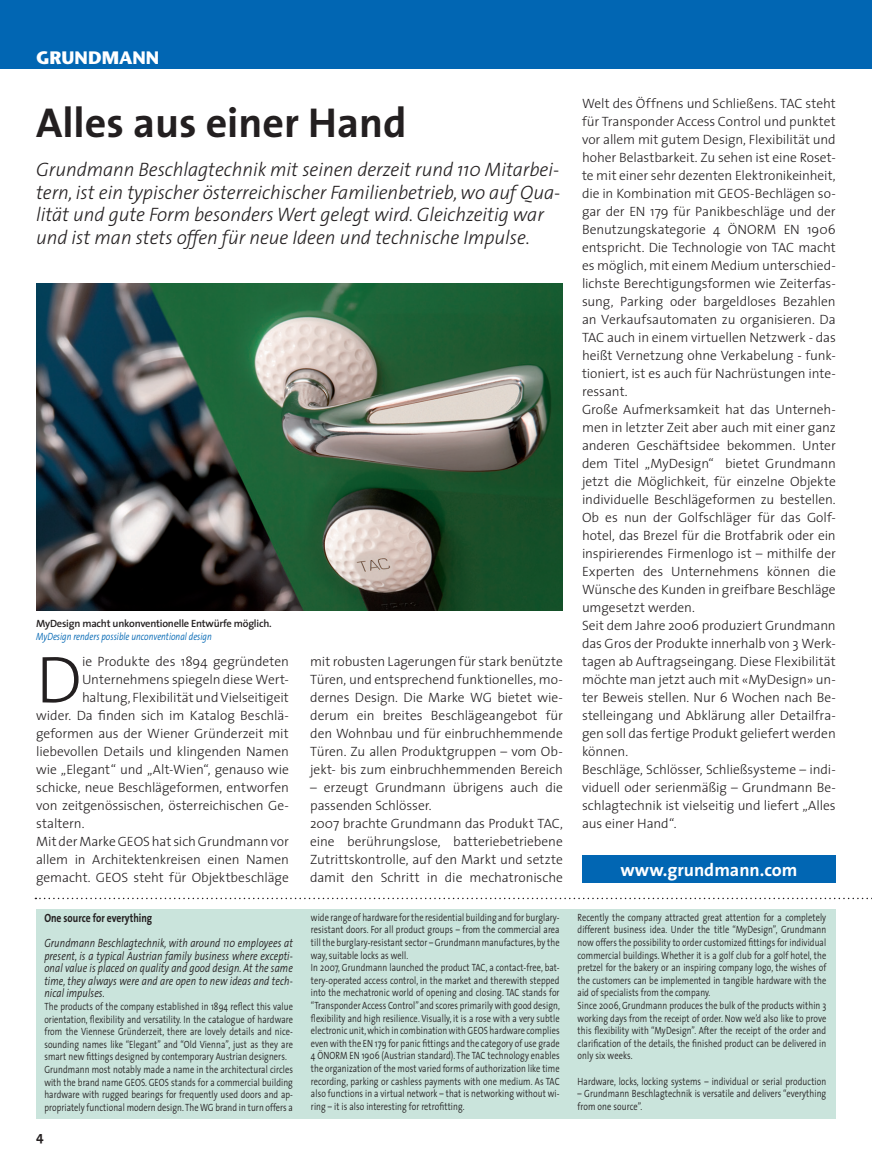
<style>
.page{position:relative;width:872px;height:1170px;background:#fff}
.page>*{position:absolute;margin:0;border:0;box-sizing:border-box;transform-origin:0 0}
.t1{font:300 66.9px "The Sans";color:#231f20}
.t2{font:700 42px "The Sans";color:#231f20}
.t3{font:italic 300 19.5px/22.5px "The Sans";letter-spacing:-.005em;color:#231f20}
.t4{font:700 18px "The Sans";color:#fff}
.t5{font:700 18px "Stone Sans";color:#fff}
.t6{font:300 13.5px/18px "The Sans";letter-spacing:-.005em;color:#231f20}
.t7{font:700 13.5px "The Sans";color:#231f20}
.t8{font:italic 300 12px/12.6px "The Sans";letter-spacing:.01em;color:#231f20;text-align:justify;scale:.8 1}
.t9{font:700 12px "The Sans";color:#231f20;scale:.8 1}
.t10{font:300 10.5px/12.6px "The Sans";letter-spacing:.01em;color:#231f20;scale:.8 1}
.t11{font:600 10.5px "The Sans";letter-spacing:-.02em;color:#231f20}
.t12{font:italic 300 10.5px "The Sans";color:#0166b3;scale:.8 1}
</style>
<div class="page">
<div style="left:36px;top:909px;width:800px;height:209px;background:#cae4dc"></div>
<div style="left:0;top:0;width:872px;height:68px;background:#0166b3"></div>
<div style="left:582px;top:855px;width:254px;height:27px;background:#0166b3"></div>
<svg style="left:35px;top:897px;width:837px;height:2px"></svg>
<img style="left:36px;top:283px;width:527px;height:327px">
<h3 class="t5" style="left:36px;top:47px;width:125px">GRUNDMANN</h3>
<h2 class="t2" style="left:36px;top:88px;width:372px">Alles aus einer Hand</h2>
<p class="t3" style="left:36px;top:158px;width:525px">Grundmann Beschlagtechnik mit seinen derzeit rund 110 Mitarbei&shy;tern, ist ein typischer österreichischer Familienbetrieb, wo auf Qua&shy;lität und gute Form besonders Wert gelegt wird. Gleichzeitig war und ist man stets offen für neue Ideen und technische Impulse.</p>
<p class="t11" style="left:36px;top:614px;width:237px">MyDesign macht unkonventionelle Entwürfe möglich.</p>
<p class="t12" style="left:36px;top:627px;width:221px">MyDesign renders possible unconventional design</p>
<h1 class="t1" style="left:36px;top:624px;width:47px">D</h1>
<p class="t6" style="left:82px;top:652px;width:208px">ie Produkte des 1894 gegründeten</p>
<p class="t6" style="left:82px;top:670px;width:208px">Unternehmens spiegeln diese Wert-</p>
<p class="t6" style="left:82px;top:688px;width:208px">haltung, Flexibilität und Vielseitigeit</p>
<p class="t6" style="left:36px;top:706px;width:254px">wider. Da finden sich im Katalog Beschlä-</p>
<p class="t6" style="left:36px;top:724px;width:254px">geformen aus der Wiener Gründerzeit mit</p>
<p class="t6" style="left:36px;top:742px;width:254px">liebevollen Details und klingenden Namen</p>
<p class="t6" style="left:36px;top:760px;width:254px">wie „Elegant“ und „Alt-Wien“, genauso wie</p>
<p class="t6" style="left:36px;top:778px;width:254px">schicke, neue Beschlägeformen, entworfen</p>
<p class="t6" style="left:36px;top:796px;width:254px">von zeitgenössischen, österreichischen Ge-</p>
<p class="t6" style="left:36px;top:814px;width:50px">staltern.</p>
<p class="t6" style="left:36px;top:832px;width:254px">Mit der Marke GEOS hat sich Grundmann vor</p>
<p class="t6" style="left:36px;top:850px;width:254px">allem in Architektenkreisen einen Namen</p>
<p class="t6" style="left:36px;top:868px;width:254px">gemacht. GEOS steht für Objektbeschläge</p>
<p class="t6" style="left:310px;top:652px;width:254px;text-align:justify">mit robusten Lagerungen für stark benützte Türen, und entsprechend funktionelles, mo&shy;dernes Design. Die Marke WG bietet wie&shy;derum ein breites Beschlägeangebot für den Wohnbau und für einbruchhemmende Türen. Zu allen Produktgruppen – vom Ob&shy;jekt- bis zum einbruchhemmenden Bereich</p>
<p class="t6" style="left:310px;top:778px;width:254px">– erzeugt Grundmann übrigens auch die passenden Schlösser.<br>2007 brachte Grundmann das Produkt TAC, eine berührungslose, batteriebetriebene Zutrittskontrolle, auf den Markt und setzte damit den Schritt in die mechatronische</p>
<p class="t6" style="left:582px;top:94px;width:255px">Welt des Öffnens und Schließens. TAC steht für Transponder Access Control und punktet vor allem mit gutem Design, Flexibilität und hoher Belastbarkeit. Zu sehen ist eine Roset&shy;te mit einer sehr dezenten Elektronikeinheit, die in Kombination mit GEOS-Bechlägen so&shy;gar der EN 179 für Panikbeschläge und der Benutzungskategorie 4 ÖNORM EN 1906 entspricht. Die Technologie von TAC macht es möglich, mit einem Medium unterschied&shy;lichste Berechtigungsformen wie Zeiterfas&shy;sung, Parking oder bargeldloses Bezahlen an Verkaufsautomaten zu organisieren. Da TAC auch in einem virtuellen Netzwerk - das heißt Vernetzung ohne Verkabelung - funk&shy;tioniert, ist es auch für Nachrüstungen inte&shy;ressant.<br>Große Aufmerksamkeit hat das Unterneh&shy;men in letzter Zeit aber auch mit einer ganz anderen Geschäftsidee bekommen. Unter dem Titel „MyDesign“ bietet Grundmann jetzt die Möglichkeit, für einzelne Objekte individuelle Beschlägeformen zu bestellen.<br>Ob es nun der Golfschläger für das Golf&shy;hotel, das Brezel für die Brotfabrik oder ein inspirierendes Firmenlogo ist – mithilfe der Experten des Unternehmens können die Wünsche des Kunden in greifbare Beschläge umgesetzt werden.<br>Seit dem Jahre 2006 produziert Grundmann das Gros der Produkte innerhalb von 3 Werk&shy;tagen ab Auftragseingang. Diese Flexibilität möchte man jetzt auch mit «MyDesign» un&shy;ter Beweis stellen. Nur 6 Wochen nach Be&shy;stelleingang und Abklärung aller Detailfra&shy;gen soll das fertige Produkt geliefert werden können.<br>Beschläge, Schlösser, Schließsysteme – indi&shy;viduell oder serienmäßig – Grundmann Be&shy;schlagtechnik ist vielseitig und liefert „Alles aus einer Hand“.</p>
<h3 class="t4" style="left:620px;top:854px;width:179px">www.grundmann.com</h3>
<p class="t9" style="left:44px;top:907px;width:136px">One source for everything</p>
<p class="t8" style="left:44px;top:936px;width:312px">Grundmann Beschlagtechnik, with around 110 employees at present, is a typical Austrian family business where excepti&shy;onal value is placed on quality and good design. At the same time, they always were and are open to new ideas and tech&shy;nical impulses.</p>
<p class="t10" style="left:44px;top:999px;width:312px">The products of the company established in 1894 reflect this value orientation, flexibility and versatility. In the catalogue of hardware from the Viennese Gründerzeit, there are lovely details and nice&shy;sounding names like “Elegant” and “Old Vienna”, just as they are smart new fittings designed by contemporary Austrian designers.<br>Grundmann most notably made a name in the architectural circles with the brand name GEOS. GEOS stands for a commercial building hardware with rugged bearings for frequently used doors and ap&shy;propriately functional modern design. The WG brand in turn offers a</p>
<p class="t7" style="left:36px;top:1124px;width:9px">4</p>
<p class="t10" style="left:311px;top:910px;width:313px">wide range of hardware for the residential building and for burglary&shy;resistant doors. For all product groups – from the commercial area till the burglary-resistant sector – Grundmann manufactures, by the way, suitable locks as well.<br>In 2007, Grundmann launched the product TAC, a contact-free, bat&shy;tery-operated access control, in the market and therewith stepped into the mechatronic world of opening and closing. TAC stands for “Transponder Access Control” and scores primarily with good design, flexibility and high resilience. Visually, it is a rose with a very subtle electronic unit, which in combination with GEOS hardware complies even with the EN 179 for panic fittings and the category of use grade 4 ÖNORM EN 1906 (Austrian standard). The TAC technology enables the organization of the most varied forms of authorization like time recording, parking or cashless payments with one medium. As TAC also functions in a virtual network – that is networking without wi&shy;ring – it is also interesting for retrofitting.</p>
<p class="t10" style="left:577px;top:910px;width:312px">Recently the company attracted great attention for a completely different business idea. Under the title “MyDesign”, Grundmann now offers the possibility to order customized fittings for individual commercial buildings. Whether it is a golf club for a golf hotel, the pretzel for the bakery or an inspiring company logo, the wishes of the customers can be implemented in tangible hardware with the aid of specialists from the company.<br>Since 2006, Grundmann produces the bulk of the products within 3 working days from the receipt of order. Now we’d also like to prove this flexibility with “MyDesign”. After the receipt of the order and clarification of the details, the finished product can be delivered in only six weeks.</p>
<p class="t10" style="left:577px;top:1074px;width:312px">Hardware, locks, locking systems – individual or serial production</p>
<p class="t10" style="left:577px;top:1086px;width:312px">– Grundmann Beschlagtechnik is versatile and delivers “everything from one source”.</p>
</div>
